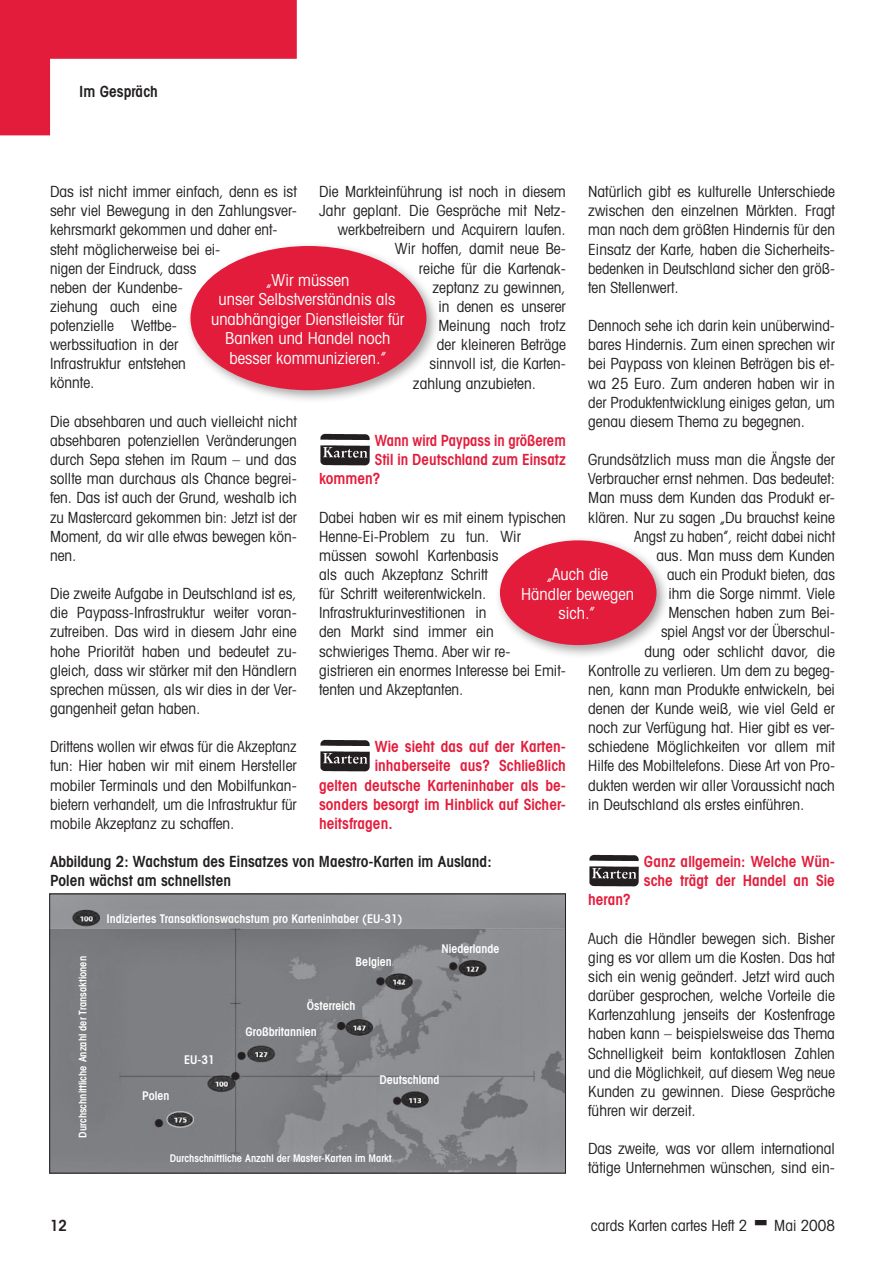
<style>
.page{position:relative;width:873px;height:1272px;background:#fff}
.page>*{position:absolute;margin:0;border:0;box-sizing:border-box;transform-origin:0 0}
.t1{font:condensed 16.5px/19.5px "Avant Garde";color:#fff;text-align:center}
.t2{font:condensed 15.3px/19.2px "Avant Garde";color:#231f20;text-align:justify}
.t3{font:600 condensed 15.3px/19.2px "Avant Garde";color:#e41c3b}
.t4{font:condensed 15.3px/19.2px "Avant Garde";color:#231f20;text-align:justify;scale:.96 1}
.t5{font:600 condensed 15.3px/19.2px "Avant Garde";color:#231f20}
.t6{font:600 condensed 15.3px "Avant Garde";color:#e41c3b;scale:.96 1}
.t7{font:600 condensed 12px "Avant Garde";color:#fff}
.t8{font:600 condensed 10.5px "Avant Garde";color:#fff}
</style>
<div class="page">
<img style="left:320px;top:433px;width:50px;height:32px">
<img style="left:320px;top:739px;width:50px;height:32px">
<img style="left:589px;top:854px;width:50px;height:32px">
<div style="left:185px;top:240px;width:260px;height:169px;background:#231f20;opacity:.4"></div>
<div style="left:190px;top:246px;width:236px;height:144px;background:#e41c3b;border-radius:50%"></div>
<div style="left:494px;top:534px;width:181px;height:130px;background:#231f20;opacity:.4"></div>
<div style="left:500px;top:540px;width:156px;height:105px;background:#e41c3b;border-radius:50%"></div>
<img style="left:51px;top:895px;width:513px;height:276px">
<div style="left:49px;top:893px;width:517px;height:280px;border:1px solid #231f20"></div>
<svg style="left:0;top:0;width:297px;height:135px"></svg>
<p class="t5" style="left:79px;top:81px;width:80px">Im Gespräch</p>
<p class="t2" style="left:588px;top:181px;width:248px">Natürlich gibt es kulturelle Unterschiede zwischen den einzelnen Märkten. Fragt man nach dem größten Hindernis für den Einsatz der Karte, haben die Sicherheits&shy;bedenken in Deutschland sicher den größ&shy;ten Stellenwert.</p>
<p class="t2" style="left:588px;top:315px;width:248px">Dennoch sehe ich darin kein unüberwind&shy;bares Hindernis. Zum einen sprechen wir bei Paypass von kleinen Beträgen bis et&shy;wa 25 Euro. Zum anderen haben wir in der Produktentwicklung einiges getan, um genau diesem Thema zu begegnen.</p>
<p class="t2" style="left:588px;top:449px;width:248px">Grundsätzlich muss man die Ängste der</p>
<p class="t2" style="left:588px;top:469px;width:248px">Verbraucher ernst nehmen. Das bedeutet:</p>
<p class="t2" style="left:588px;top:488px;width:248px">Man muss dem Kunden das Produkt er-</p>
<p class="t2" style="left:588px;top:507px;width:248px">klären. Nur zu sagen „Du brauchst keine</p>
<p class="t4" style="left:634px;top:526px;width:211px">Angst zu haben”, reicht dabei nicht</p>
<p class="t2" style="left:656px;top:545px;width:180px">aus. Man muss dem Kunden</p>
<p class="t2" style="left:667px;top:564px;width:169px">auch ein Produkt bieten, das</p>
<p class="t2" style="left:668px;top:583px;width:168px">ihm die Sorge nimmt. Viele</p>
<p class="t2" style="left:668px;top:602px;width:168px">Menschen haben zum Bei-</p>
<p class="t2" style="left:661px;top:622px;width:175px">spiel Angst vor der Überschul-</p>
<p class="t2" style="left:644px;top:641px;width:192px">dung oder schlicht davor, die</p>
<p class="t2" style="left:588px;top:660px;width:248px">Kontrolle zu verlieren. Um dem zu begeg-</p>
<p class="t2" style="left:588px;top:679px;width:248px">nen, kann man Produkte entwickeln, bei</p>
<p class="t2" style="left:588px;top:698px;width:248px">denen der Kunde weiß, wie viel Geld er</p>
<p class="t2" style="left:588px;top:717px;width:248px">noch zur Verfügung hat. Hier gibt es ver-</p>
<p class="t2" style="left:588px;top:736px;width:248px">schiedene Möglichkeiten vor allem mit</p>
<p class="t2" style="left:588px;top:756px;width:248px">Hilfe des Mobiltelefons. Diese Art von Pro-</p>
<p class="t2" style="left:588px;top:775px;width:248px">dukten werden wir aller Voraussicht nach</p>
<p class="t2" style="left:588px;top:794px;width:218px">in Deutschland als erstes einführen.</p>
<p class="t2" style="left:50px;top:182px;width:248px;text-align:left">Das ist nicht immer einfach, denn es ist sehr viel Bewegung in den Zahlungsver&shy;kehrsmarkt gekommen und daher ent&shy;steht möglicherweise bei ei-<br>nigen der Eindruck, dass<br>neben der Kundenbe-<br>ziehung auch eine<br>potenzielle Wettbe-<br>werbssituation in der<br>Infrastruktur entstehen<br>könnte.</p>
<p class="t2" style="left:50px;top:411px;width:248px">Die absehbaren und auch vielleicht nicht absehbaren potenziellen Veränderungen durch Sepa stehen im Raum – und das sollte man durchaus als Chance begrei&shy;fen. Das ist auch der Grund, weshalb ich zu Mastercard gekommen bin: Jetzt ist der Moment, da wir alle etwas bewegen kön&shy;nen.</p>
<p class="t2" style="left:50px;top:583px;width:248px">Die zweite Aufgabe in Deutschland ist es, die Paypass-Infrastruktur weiter voran&shy;zutreiben. Das wird in diesem Jahr eine hohe Priorität haben und bedeutet zu&shy;gleich, dass wir stärker mit den Händlern sprechen müssen, als wir dies in der Ver&shy;gangenheit getan haben.</p>
<p class="t4" style="left:50px;top:736px;width:258px">Drittens wollen wir etwas für die Akzeptanz tun: Hier haben wir mit einem Hersteller mobiler Terminals und den Mobilfunkan&shy;bietern verhandelt, um die Infrastruktur für mobile Akzeptanz zu schaffen.</p>
<p class="t2" style="left:319px;top:182px;width:248px">Die Markteinführung ist noch in diesem</p>
<p class="t2" style="left:319px;top:201px;width:248px">Jahr geplant. Die Gespräche mit Netz-</p>
<p class="t2" style="left:338px;top:220px;width:229px">werkbetreibern und Acquirern laufen.</p>
<p class="t2" style="left:395px;top:239px;width:172px">Wir hoffen, damit neue Be-</p>
<p class="t2" style="left:419px;top:258px;width:148px">reiche für die Kartenak-</p>
<p class="t2" style="left:432px;top:277px;width:135px">zeptanz zu gewinnen,</p>
<p class="t2" style="left:438px;top:296px;width:129px">in denen es unserer</p>
<p class="t2" style="left:438px;top:315px;width:129px">Meinung nach trotz</p>
<p class="t2" style="left:437px;top:335px;width:130px">der kleineren Beträge</p>
<p class="t2" style="left:429px;top:354px;width:138px">sinnvoll ist, die Karten-</p>
<p class="t2" style="left:413px;top:373px;width:124px">zahlung anzubieten.</p>
<p class="t1" style="left:211px;top:269px;width:195px">„Wir müssen<br>unser Selbstverständnis als unabhängiger Dienstleister für<br>Banken und Handel noch besser kommunizieren.”</p>
<p class="t6" style="left:375px;top:431px;width:200px">Wann wird Paypass in größerem</p>
<p class="t3" style="left:375px;top:450px;width:192px">Stil in Deutschland zum Einsatz</p>
<p class="t3" style="left:319px;top:469px;width:63px">kommen?</p>
<p class="t2" style="left:319px;top:507px;width:248px;text-align:left">Dabei haben wir es mit einem typischen<br>Henne-Ei-Problem zu tun. Wir müssen sowohl Kartenbasis<br>als auch Akzeptanz Schritt<br>für Schritt weiterentwickeln.<br>Infrastrukturinvestitionen in<br>den Markt sind immer ein schwieriges Thema. Aber wir re&shy;gistrieren ein enormes Interesse bei Emit&shy;tenten und Akzeptanten.</p>
<p class="t1" style="left:521px;top:564px;width:114px">„Auch die<br>Händler bewegen sich.”</p>
<p class="t3" style="left:375px;top:737px;width:192px">Wie sieht das auf der Karten-</p>
<p class="t3" style="left:375px;top:756px;width:192px">inhaberseite aus? Schließlich</p>
<p class="t3" style="left:319px;top:775px;width:248px">gelten deutsche Karteninhaber als be-</p>
<p class="t3" style="left:319px;top:794px;width:248px">sonders besorgt im Hinblick auf Sicher-</p>
<p class="t3" style="left:319px;top:813px;width:75px">heitsfragen.</p>
<p class="t5" style="left:50px;top:851px;width:443px">Abbildung 2: Wachstum des Einsatzes von Maestro-Karten im Ausland:<br>Polen wächst am schnellsten</p>
<p class="t7" style="left:107px;top:911px;width:297px">Indiziertes Transaktionswachstum pro Karteninhaber (EU-31)</p>
<p class="t8" style="left:76px;top:1137px;width:183px;rotate:-90deg">Durchschnittliche Anzahl der Transaktionen</p>
<p class="t7" style="left:142px;top:1087px;width:29px">Polen</p>
<p class="t7" style="left:184px;top:1052px;width:32px">EU-31</p>
<p class="t7" style="left:355px;top:953px;width:37px">Belgien</p>
<p class="t7" style="left:307px;top:998px;width:50px">Österreich</p>
<p class="t7" style="left:245px;top:1024px;width:73px">Großbritannien</p>
<p class="t7" style="left:441px;top:941px;width:59px">Niederlande</p>
<p class="t7" style="left:379px;top:1071px;width:61px">Deutschland</p>
<p class="t8" style="left:170px;top:1152px;width:223px">Durchschnittliche Anzahl der Master-Karten im Markt</p>
<p class="t3" style="left:644px;top:851px;width:192px">Ganz allgemein: Welche Wün&shy;sche trägt der Handel an Sie</p>
<p class="t3" style="left:588px;top:890px;width:44px">heran?</p>
<p class="t2" style="left:588px;top:928px;width:248px">Auch die Händler bewegen sich. Bisher ging es vor allem um die Kosten. Das hat sich ein wenig geändert. Jetzt wird auch darüber gesprochen, welche Vorteile die Kartenzahlung jenseits der Kostenfrage haben kann – beispielsweise das Thema Schnelligkeit beim kontaktlosen Zahlen und die Möglichkeit, auf diesem Weg neue Kunden zu gewinnen. Diese Gespräche führen wir derzeit.</p>
<p class="t2" style="left:588px;top:1138px;width:248px">Das zweite, was vor allem international tätige Unternehmen wünschen, sind ein-</p>
<p class="t5" style="left:50px;top:1215px;width:19px">12</p>
<p class="t2" style="left:591px;top:1215px;width:158px">cards Karten cartes Heft 2</p>
<p class="t2" style="left:774px;top:1215px;width:62px">Mai 2008</p>
</div>
